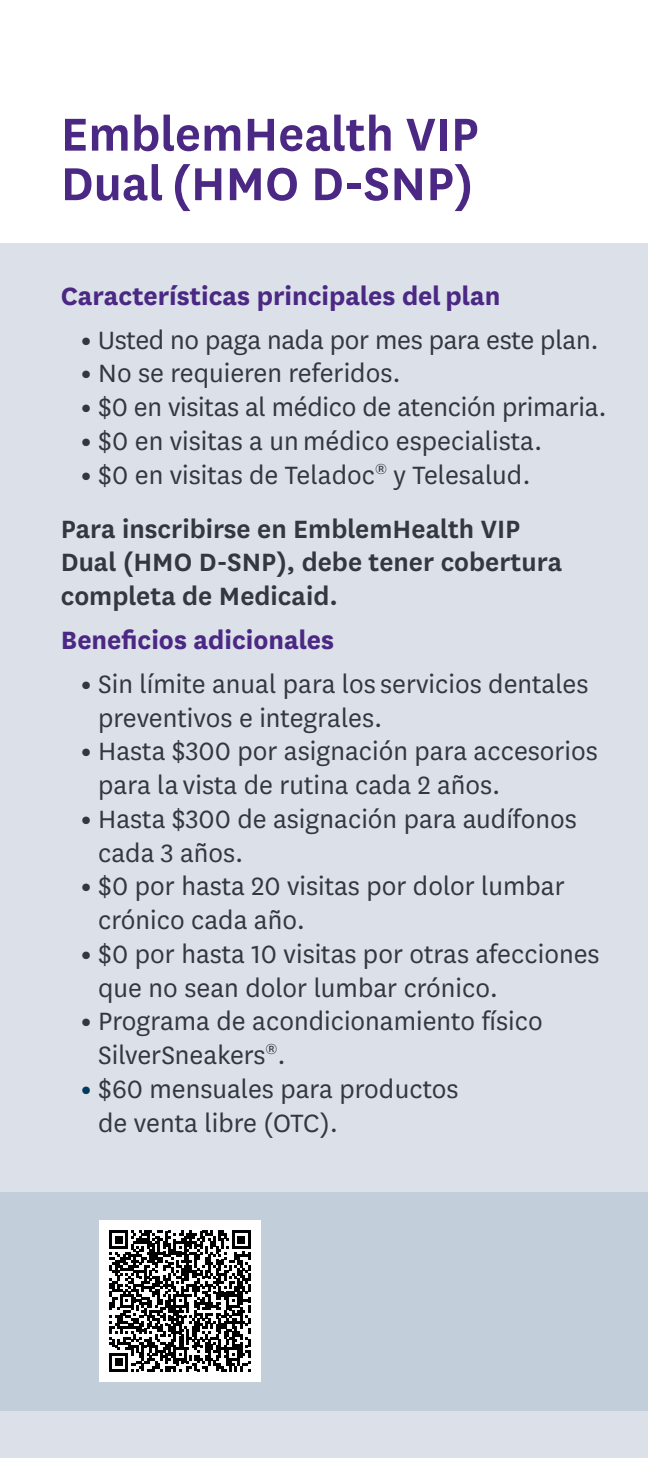
<style>
.page{position:relative;width:648px;height:1458px;background:#fff}
.page>*{position:absolute;margin:0;border:0;box-sizing:border-box;transform-origin:0 0}
.t1{font:600 54px/49.5px "National";color:#4b2884}
.t2{font:29.25px/33.8px "National";color:#343741}
.t3{font:600 29.25px/33.8px "National";color:#343741}
.t4{font:700 29.25px "National";color:#4b2884}
.s1{font-weight:800}
.s2{font-weight:800;color:#003a5d}
</style>
<div class="page">
<div style="left:0;top:243px;width:648px;height:1215px;background:#dbe0e9"></div>
<div style="left:0;top:1192px;width:648px;height:219px;background:#c3cedb"></div>
<div style="left:99px;top:1220px;width:162px;height:162px;background:#fff"></div>
<svg style="left:110px;top:1231px;width:140px;height:140px"></svg>
<h2 class="t1" style="left:61px;top:106px;width:420px">EmblemHealth VIP<br>Dual (HMO D-SNP)</h2>
<h3 class="t4" style="left:61px;top:275px;width:441px">Características principales del plan</h3>
<p class="t2" style="left:81px;top:322px;width:519px"><span class="s1">•</span> Usted no paga nada por mes para este plan.</p>
<p class="t2" style="left:81px;top:355px;width:321px"><span class="s1">•</span> No se requieren referidos.</p>
<p class="t2" style="left:81px;top:389px;width:527px"><span class="s1">•</span> $0 en visitas al médico de atención primaria.</p>
<p class="t2" style="left:81px;top:423px;width:463px"><span class="s1">•</span> $0 en visitas a un médico especialista.</p>
<p class="t2" style="left:81px;top:457px;width:451px"><span class="s1">•</span> $0 en visitas de Teladoc<sup>®</sup> y Telesalud.</p>
<p class="t3" style="left:61px;top:510px;width:503px">Para inscribirse en EmblemHealth VIP<br>Dual (HMO D-SNP), debe tener cobertura completa de Medicaid.</p>
<h3 class="t4" style="left:61px;top:619px;width:275px">Beneficios adicionales</h3>
<p class="t2" style="left:98px;top:666px;width:492px;text-indent:-17px"><span class="s1">•</span> Sin límite anual para los servicios dentales preventivos e integrales.</p>
<p class="t2" style="left:98px;top:733px;width:501px;text-indent:-17px"><span class="s1">•</span> Hasta $300 por asignación para accesorios para la vista de rutina cada 2 años.</p>
<p class="t2" style="left:98px;top:801px;width:480px;text-indent:-17px"><span class="s1">•</span> Hasta $300 de asignación para audífonos cada 3 años.</p>
<p class="t2" style="left:98px;top:868px;width:468px;text-indent:-17px"><span class="s1">•</span> $0 por hasta 20 visitas por dolor lumbar crónico cada año.</p>
<p class="t2" style="left:98px;top:936px;width:503px;text-indent:-17px"><span class="s1">•</span> $0 por hasta 10 visitas por otras afecciones que no sean dolor lumbar crónico.</p>
<p class="t2" style="left:98px;top:1003px;width:446px;text-indent:-17px"><span class="s1">•</span> Programa de acondicionamiento físico<br>SilverSneakers<sup>®</sup>.</p>
<p class="t2" style="left:98px;top:1071px;width:362px;text-indent:-17px"><span class="s2">•</span> $60 mensuales para productos de venta libre (OTC).</p>
</div>
